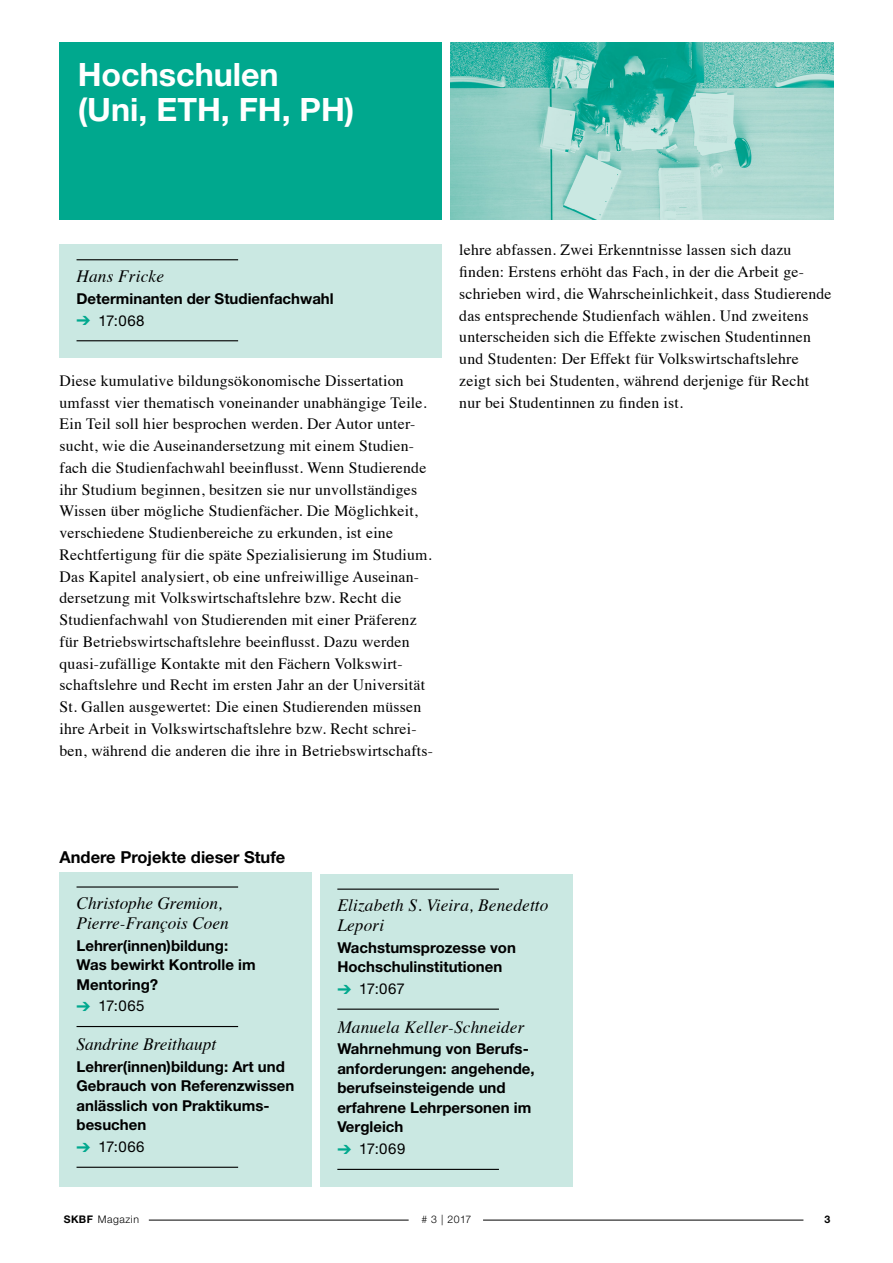
<style>
.page{position:relative;width:893px;height:1263px;background:#fff}
.page>*{position:absolute;margin:0;border:0;box-sizing:border-box;transform-origin:0 0}
.t1{font:700 32.25px "Helvetica Neue LT";color:#fff}
.ProjektTitel_Kasten{font:italic 17.25px/19.5px "Times";letter-spacing:.01em;color:#000}
.t2{font:700 16.5px "Helvetica Neue LT";color:#000}
.Lauftext_Deutsch{font:15.75px/21.8px "Times";letter-spacing:.015em;color:#000}
.ProjektTitel_Kasten-2{font:700 15px/19.5px "Helvetica Neue LT";color:#000}
.ProjektTitel_Kasten-3{font:15px "Helvetica Neue LT";letter-spacing:.035em;color:#000}
.t3{font:300 10.5px "Helvetica Neue LT";letter-spacing:.05em;color:#000}
.t4{font:700 10.5px "Helvetica Neue LT";color:#000}
.s1{color:#00a88e}
.s2{font-weight:700}
</style>
<div class="page">
<div style="left:60px;top:244px;width:382px;height:114px;background:#cae8e2"></div>
<hr style="left:77px;top:259px;width:161px;height:1px;background:#000">
<hr style="left:77px;top:340px;width:161px;height:1px;background:#000">
<div style="left:60px;top:872px;width:252px;height:314px;background:#cae8e2"></div>
<hr style="left:77px;top:886px;width:161px;height:1px;background:#000">
<hr style="left:77px;top:1026px;width:161px;height:1px;background:#000">
<hr style="left:77px;top:1167px;width:161px;height:1px;background:#000">
<div style="left:320px;top:874px;width:253px;height:312px;background:#cae8e2"></div>
<hr style="left:337px;top:888px;width:162px;height:2px;background:#000">
<hr style="left:337px;top:1008px;width:162px;height:2px;background:#000">
<hr style="left:337px;top:1169px;width:162px;height:1px;background:#000">
<img style="left:451px;top:43px;width:382px;height:177px">
<div style="left:60px;top:43px;width:382px;height:177px;background:#00a88e"></div>
<hr style="left:483px;top:1220px;width:320px;height:1px;background:#000">
<hr style="left:149px;top:1220px;width:260px;height:1px;background:#000">
<p class="t1" style="left:78px;top:55px;width:202px">Hochschulen</p>
<p class="t1" style="left:78px;top:90px;width:278px">(Uni, ETH, FH, PH)</p>
<p class="ProjektTitel_Kasten" style="left:77px;top:265px;width:89px">Hans Fricke</p>
<p class="ProjektTitel_Kasten-2" style="left:77px;top:288px;width:259px">Determinanten der Studienfachwahl</p>
<p class="ProjektTitel_Kasten-3" style="left:77px;top:311px;width:70px"><span class="s1">➔</span> 17:068</p>
<p class="Lauftext_Deutsch" style="left:60px;top:368px;width:375px">Diese kumulative bildungsökonomische Dissertation umfasst vier thematisch voneinander unabhängige Teile.<br>Ein Teil soll hier besprochen werden. Der Autor unter&shy;sucht, wie die Auseinandersetzung mit einem Studien&shy;fach die Studienfachwahl beeinflusst. Wenn Studierende ihr Studium beginnen, besitzen sie nur unvollständiges Wissen über mögliche Studienfächer. Die Möglichkeit, verschiedene Studienbereiche zu erkunden, ist eine Rechtfertigung für die späte Spezialisierung im Studium.<br>Das Kapitel analysiert, ob eine unfreiwillige Auseinan&shy;dersetzung mit Volkswirtschaftslehre bzw. Recht die Studienfachwahl von Studierenden mit einer Präferenz für Betriebswirtschaftslehre beeinflusst. Dazu werden quasi-zufällige Kontakte mit den Fächern Volkswirt&shy;schaftslehre und Recht im ersten Jahr an der Universität St. Gallen ausgewertet: Die einen Studierenden müssen ihre Arbeit in Volkswirtschaftslehre bzw. Recht schrei&shy;ben, während die anderen die ihre in Betriebswirtschafts-</p>
<p class="Lauftext_Deutsch" style="left:459px;top:238px;width:374px">lehre abfassen. Zwei Erkenntnisse lassen sich dazu finden: Erstens erhöht das Fach, in der die Arbeit ge&shy;schrieben wird, die Wahrscheinlichkeit, dass Studierende das entsprechende Studienfach wählen. Und zweitens unterscheiden sich die Effekte zwischen Studentinnen und Studenten: Der Effekt für Volkswirtschaftslehre zeigt sich bei Studenten, während derjenige für Recht nur bei Studentinnen zu finden ist.</p>
<p class="t2" style="left:60px;top:847px;width:227px">Andere Projekte dieser Stufe</p>
<p class="ProjektTitel_Kasten" style="left:77px;top:893px;width:154px">Christophe Gremion,<br>Pierre-François Coen</p>
<p class="ProjektTitel_Kasten-2" style="left:77px;top:935px;width:181px">Lehrer(innen)bildung:<br>Was bewirkt Kontrolle im<br>Mentoring?</p>
<p class="ProjektTitel_Kasten-3" style="left:77px;top:997px;width:70px"><span class="s1">➔</span> 17:065</p>
<p class="ProjektTitel_Kasten" style="left:77px;top:1033px;width:141px">Sandrine Breithaupt</p>
<p class="ProjektTitel_Kasten-2" style="left:77px;top:1056px;width:219px">Lehrer(innen)bildung: Art und<br>Gebrauch von Referenzwissen anlässlich von Praktikums&shy;besuchen</p>
<p class="ProjektTitel_Kasten-3" style="left:77px;top:1138px;width:70px"><span class="s1">➔</span> 17:066</p>
<p class="ProjektTitel_Kasten" style="left:337px;top:895px;width:213px">Elizabeth S. Vieira, Benedetto<br>Lepori</p>
<p class="ProjektTitel_Kasten-2" style="left:337px;top:937px;width:180px">Wachstumsprozesse von<br>Hochschulinstitutionen</p>
<p class="ProjektTitel_Kasten-3" style="left:337px;top:980px;width:69px"><span class="s1">➔</span> 17:067</p>
<p class="ProjektTitel_Kasten" style="left:337px;top:1016px;width:189px">Manuela Keller-Schneider</p>
<p class="ProjektTitel_Kasten-2" style="left:337px;top:1039px;width:199px">Wahrnehmung von Berufs&shy;anforderungen: angehende, berufseinsteigende und erfahrene Lehrpersonen im<br>Vergleich</p>
<p class="ProjektTitel_Kasten-3" style="left:337px;top:1140px;width:70px"><span class="s1">➔</span> 17:069</p>
<p class="t3" style="left:64px;top:1213px;width:77px"><span class="s2">SKBF</span> Magazin</p>
<p class="t3" style="left:421px;top:1213px;width:51px"># 3 | 2017</p>
<p class="t4" style="left:824px;top:1212px;width:7px">3</p>
</div>
